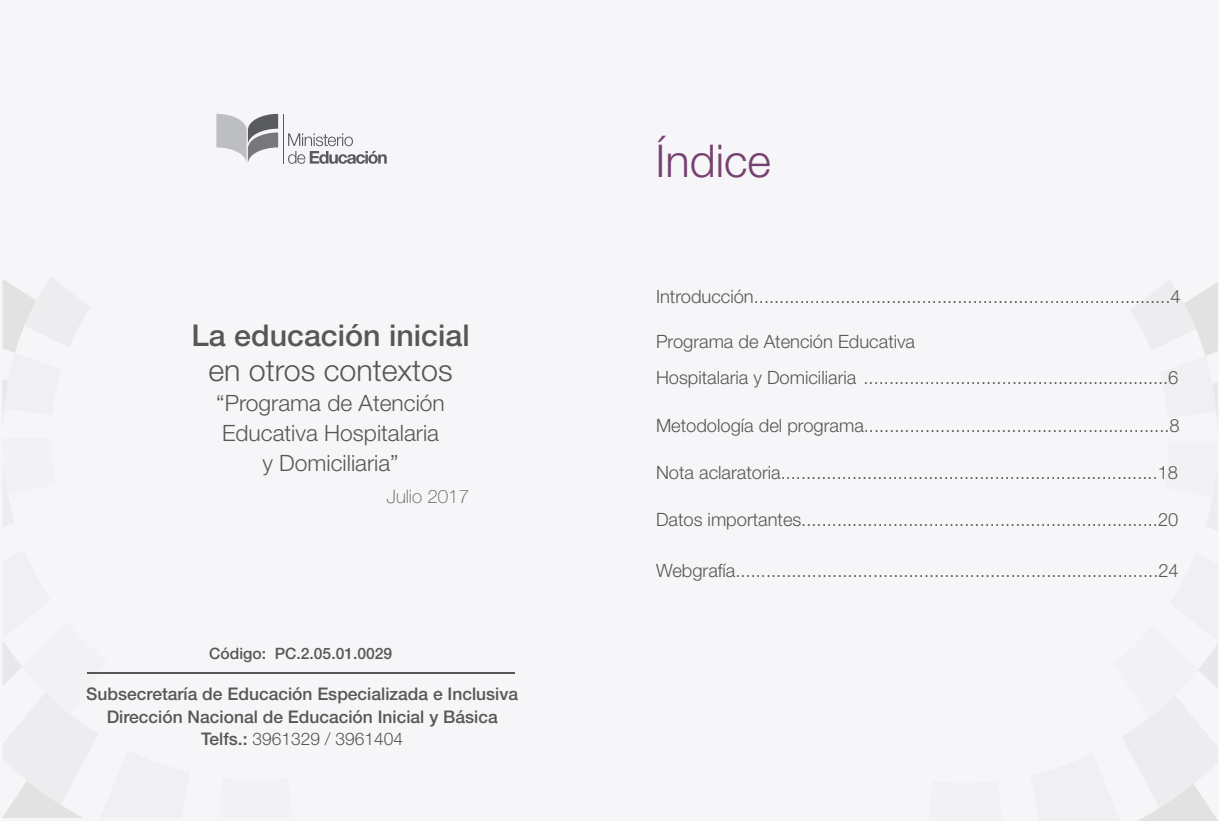
<style>
.page{position:relative;width:1219px;height:821px;background:#fff}
.page>*{position:absolute;margin:0;border:0;box-sizing:border-box;transform-origin:0 0}
.t1{font:300 45.15px "Helvetica Neue LT Std";color:#764170}
.t2{font:500 30px "Helvetica Neue LT Std";color:#575756}
.t3{font:300 30px "Helvetica Neue LT Std";color:#575756}
.t4{font:300 22.5px/30px "Helvetica Neue LT Std";color:#575756;text-align:center}
.t5{font:100 18.6px "Helvetica Neue LT Std";color:#575756}
.t6{font:300 18.3px/36px "Helvetica Neue LT Std";color:#575756}
.t7{font:500 17.4px/22.6px "Helvetica Neue LT Std";color:#575756;text-align:center}
.t8{font:500 15.6px "Helvetica Neue LT Std";color:#575756}
.s1{font-weight:300}
</style>
<div class="page">
<div style="left:0;top:0;width:1219px;height:820px;background:#f6f5f8"></div>
<svg style="left:3px;top:279px;width:33px;height:133px"></svg>
<svg style="left:3px;top:642px;width:187px;height:175px"></svg>
<svg style="left:1184px;top:282px;width:34px;height:139px"></svg>
<svg style="left:1140px;top:644px;width:78px;height:176px"></svg>
<hr style="left:283px;top:114px;width:1px;height:49px;background:#595a5c">
<svg style="left:288px;top:133px;width:99px;height:31px"></svg>
<svg style="left:216px;top:114px;width:62px;height:48px"></svg>
<hr style="left:87px;top:672px;width:428px;height:1px;background:#575756">
<h2 class="t2" style="left:191px;top:317px;width:280px">La educación inicial</h2>
<h2 class="t3" style="left:208px;top:351px;width:246px">en otros contextos</h2>
<p class="t4" style="left:216px;top:387px;width:230px">“Programa de Atención<br>Educativa Hospitalaria y Domiciliaria”</p>
<p class="t5" style="left:387px;top:485px;width:84px">Julio 2017</p>
<p class="t8" style="left:209px;top:644px;width:185px">Código: PC.2.05.01.0029</p>
<p class="t7" style="left:86px;top:682px;width:433px">Subsecretaría de Educación Especializada e Inclusiva<br>Dirección Nacional de Educación Inicial y Básica<br>Telfs.: <span class="s1">3961329 / 3961404</span></p>
<h1 class="t1" style="left:655px;top:133px;width:117px">Índice</h1>
<p class="t6" style="left:656px;top:278px;width:526px">Introducción..................................................................................4</p>
<p class="t6" style="left:656px;top:323px;width:524px">Programa de Atención Educativa<br>Hospitalaria y Domiciliaria ............................................................6</p>
<p class="t6" style="left:656px;top:406px;width:525px">Metodología del programa............................................................8</p>
<p class="t6" style="left:656px;top:454px;width:524px">Nota aclaratoria..........................................................................18</p>
<p class="t6" style="left:656px;top:501px;width:524px">Datos importantes......................................................................20</p>
<p class="t6" style="left:656px;top:552px;width:524px">Webgrafía...................................................................................24</p>
</div>
